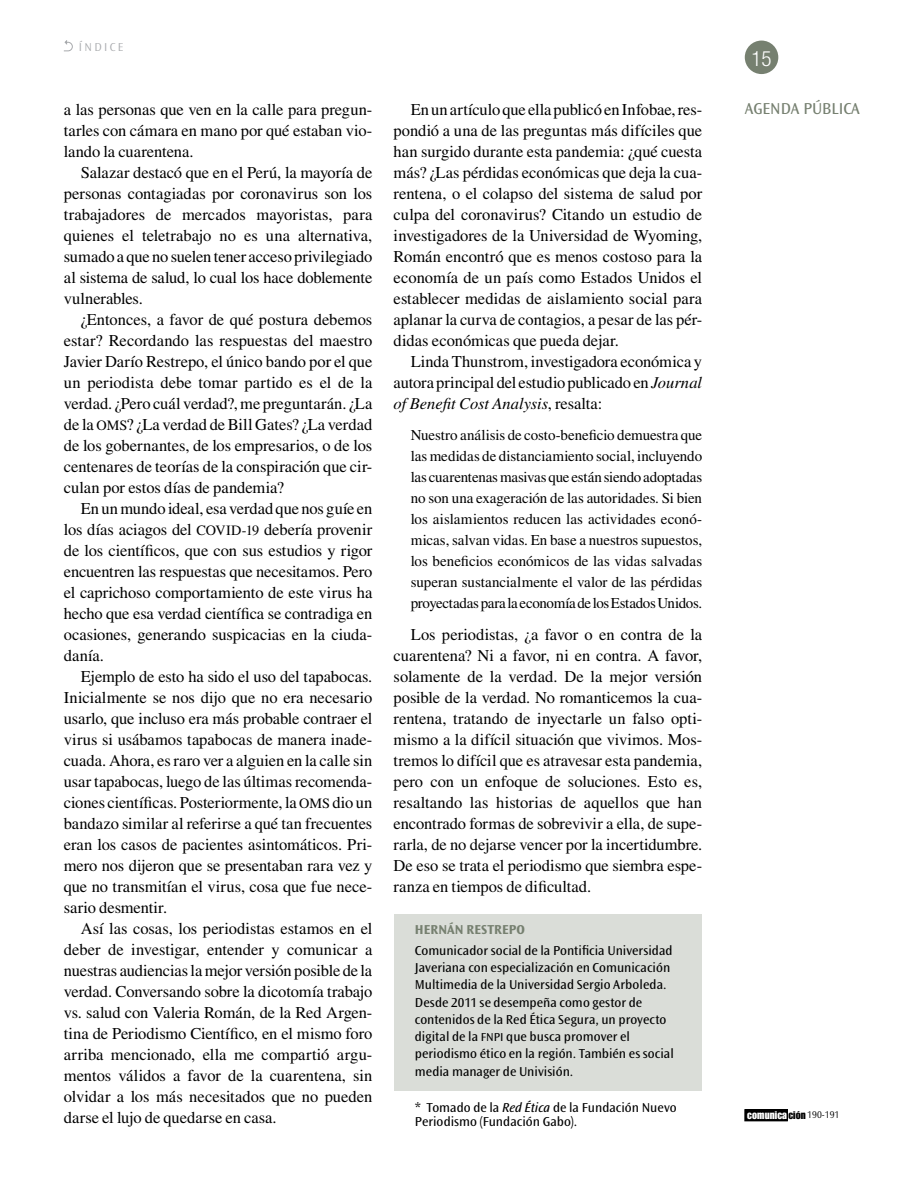
<style>
.page{position:relative;width:915px;height:1191px;background:#fff}
.page>*{position:absolute;margin:0;border:0;box-sizing:border-box;transform-origin:0 0}
.t1{font:300 condensed 21px "Helvetica Neue LT Std";color:#fff}
.t2{font:16.5px/21px "Times LT Std";letter-spacing:-.01em;color:#000;text-align:justify}
.t3{font:16.5px "Ocean Sans Std";color:#768070}
.t4{font:15px/21px "Times LT Std";letter-spacing:-.01em;color:#000;text-align:justify}
.t5{font:13.5px/17.4px "Ocean Sans Std";color:#000}
.t6{font:700 13.5px "Ocean Sans Std";letter-spacing:.005em;color:#768070}
.t7{font:300 12px "Ocean Sans Std";letter-spacing:.2em;color:#a7a9ac}
.t8{font:10.8px "Impact LT Std";letter-spacing:.01em;color:#fff}
.s1{font-size:14.25px}
.s2{font-style:italic}
.s3{font-size:12px}
.s4{color:#000}
.s5{font-family:"Ocean Sans Std";font-weight:300;font-size:10.2px;color:#000}
</style>
<div class="page">
<div style="left:744px;top:41px;width:34px;height:33px;background:#768070;border-radius:50%"></div>
<div style="left:744px;top:1109px;width:43px;height:11px;background:#000"></div>
<div style="left:744px;top:1109px;width:43px;height:12px;border:1px solid #000"></div>
<svg style="left:64px;top:40px;width:9px;height:11px"></svg>
<div style="left:394px;top:914px;width:307px;height:176px;background:#daddd8"></div>
<p class="t7" style="left:79px;top:40px;width:46px">ÍNDICE</p>
<p class="t2" style="left:64px;top:98px;width:310px">a las personas que ven en la calle para pregun&shy;tarles con cámara en mano por qué estaban vio&shy;lando la cuarentena.</p>
<p class="t2" style="left:64px;top:161px;width:310px;text-indent:17px">Salazar destacó que en el Perú, la mayoría de personas contagiadas por coronavirus son los trabajadores de mercados mayoristas, para quienes el teletrabajo no es una alternativa, sumado a que no suelen tener acceso privilegiado al sistema de salud, lo cual los hace doblemente vulnerables.</p>
<p class="t2" style="left:64px;top:308px;width:310px;text-indent:17px">¿Entonces, a favor de qué postura debemos estar? Recordando las respuestas del maestro Javier Darío Restrepo, el único bando por el que un periodista debe tomar partido es el de la verdad. ¿Pero cuál verdad?, me preguntarán. ¿La de la <span class="s1">OMS</span>? ¿La verdad de Bill Gates? ¿La verdad de los gobernantes, de los empresarios, o de los centenares de teorías de la conspiración que cir&shy;culan por estos días de pandemia?</p>
<p class="t2" style="left:64px;top:497px;width:310px;text-indent:17px">En un mundo ideal, esa verdad que nos guíe en los días aciagos del <span class="s1">COVID-19</span> debería provenir de los científicos, que con sus estudios y rigor encuentren las respuestas que necesitamos. Pero el caprichoso comportamiento de este virus ha hecho que esa verdad científica se contradiga en ocasiones, generando suspicacias en la ciuda&shy;danía.</p>
<p class="t2" style="left:64px;top:665px;width:310px;text-indent:17px">Ejemplo de esto ha sido el uso del tapabocas.<br>Inicialmente se nos dijo que no era necesario usarlo, que incluso era más probable contraer el virus si usábamos tapabocas de manera inade&shy;cuada. Ahora, es raro ver a alguien en la calle sin usar tapabocas, luego de las últimas recomenda&shy;ciones científicas. Posteriormente, la <span class="s1">OMS</span> dio un bandazo similar al referirse a qué tan frecuentes eran los casos de pacientes asintomáticos. Pri&shy;mero nos dijeron que se presentaban rara vez y que no transmitían el virus, cosa que fue nece&shy;sario desmentir.</p>
<p class="t2" style="left:64px;top:917px;width:310px;text-indent:17px">Así las cosas, los periodistas estamos en el deber de investigar, entender y comunicar a nuestras audiencias la mejor versión posible de la verdad. Conversando sobre la dicotomía trabajo vs. salud con Valeria Román, de la Red Argen&shy;tina de Periodismo Científico, en el mismo foro arriba mencionado, ella me compartió argu&shy;mentos válidos a favor de la cuarentena, sin olvidar a los más necesitados que no pueden darse el lujo de quedarse en casa.</p>
<p class="t2" style="left:393px;top:98px;width:310px;text-indent:17px">En un artículo que ella publicó en Infobae, res&shy;pondió a una de las preguntas más difíciles que han surgido durante esta pandemia: ¿qué cuesta más? ¿Las pérdidas económicas que deja la cua&shy;rentena, o el colapso del sistema de salud por culpa del coronavirus? Citando un estudio de investigadores de la Universidad de Wyoming, Román encontró que es menos costoso para la economía de un país como Estados Unidos el establecer medidas de aislamiento social para aplanar la curva de contagios, a pesar de las pér&shy;didas económicas que pueda dejar.</p>
<p class="t2" style="left:393px;top:351px;width:310px;text-indent:17px">Linda Thunstrom, investigadora económica y autora principal del estudio publicado en <span class="s2">Journal of Benefit Cost Analysis</span>, resalta:</p>
<p class="t4" style="left:410px;top:424px;width:293px">Nuestro análisis de costo-beneficio demuestra que las medidas de distanciamiento social, incluyendo las cuarentenas masivas que están siendo adoptadas no son una exageración de las autoridades. Si bien los aislamientos reducen las actividades econó&shy;micas, salvan vidas. En base a nuestros supuestos, los beneficios económicos de las vidas salvadas superan sustancialmente el valor de las pérdidas proyectadas para la economía de los Estados Unidos.</p>
<p class="t2" style="left:393px;top:623px;width:310px;text-indent:17px">Los periodistas, ¿a favor o en contra de la cuarentena? Ni a favor, ni en contra. A favor, solamente de la verdad. De la mejor versión posible de la verdad. No romanticemos la cua&shy;rentena, tratando de inyectarle un falso opti&shy;mismo a la difícil situación que vivimos. Mos&shy;tremos lo difícil que es atravesar esta pandemia, pero con un enfoque de soluciones. Esto es, resaltando las historias de aquellos que han encontrado formas de sobrevivir a ella, de supe&shy;rarla, de no dejarse vencer por la incertidumbre.<br>De eso se trata el periodismo que siembra espe&shy;ranza en tiempos de dificultad.</p>
<p class="t6" style="left:415px;top:922px;width:112px">HERNÁN RESTREPO</p>
<p class="t5" style="left:415px;top:942px;width:260px">Comunicador social de la Pontificia Universidad Javeriana con especialización en Comunicación Multimedia de la Universidad Sergio Arboleda.<br>Desde 2011 se desempeña como gestor de contenidos de la Red Ética Segura, un proyecto digital de la <span class="s3">FNPI</span> que busca promover el periodismo ético en la región. También es social media manager de Univisión.</p>
<p class="t5" style="left:415px;top:1101px;width:263px;line-height:13.5px">* Tomado de la <span class="s2">Red Ética</span> de la Fundación Nuevo<br>Periodismo (Fundación Gabo).</p>
<p class="t1" style="left:751px;top:46px;width:22px">15</p>
<p class="t3" style="left:744px;top:100px;width:117px">AGENDA PÚBLICA</p>
<p class="t8" style="left:747px;top:1108px;width:94px">comunica <span class="s4">ción</span> <span class="s5">190-191</span></p>
</div>
